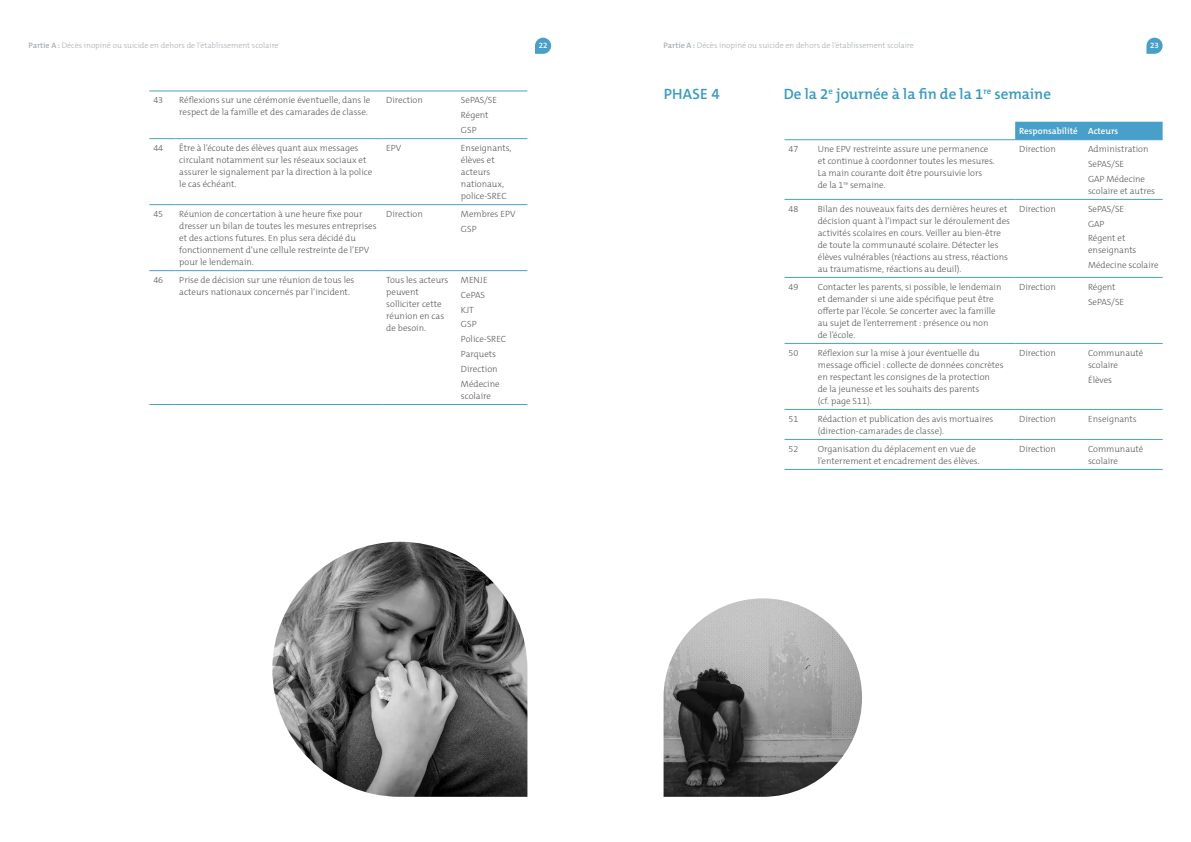
<style>
.page{position:relative;width:1191px;height:842px;background:#fff}
.page>*{position:absolute;margin:0;border:0;box-sizing:border-box;transform-origin:0 0}
.t1{font:600 15px "The Mix C5";color:#349ac5}
.t2{font:300 9px/12px "The Mix C5";color:#58585b}
.t3{font:600 9px "The Mix C5";color:#fff}
.t4{font:300 8px "The Mix C5";color:#a7aeb3}
.t5{font:600 8px "The Mix C5";color:#fff}
.s1{font-weight:600}
</style>
<div class="page">
<svg style="left:1146px;top:38px;width:16px;height:16px"></svg>
<svg style="left:535px;top:38px;width:16px;height:16px"></svg>
<svg style="left:149px;top:91px;width:26px;height:1px"></svg>
<hr style="left:175px;top:91px;width:207px;height:1px;background:#489fc9">
<hr style="left:382px;top:91px;width:75px;height:1px;background:#489fc9">
<hr style="left:457px;top:91px;width:70px;height:1px;background:#489fc9">
<svg style="left:149px;top:138px;width:26px;height:1px"></svg>
<hr style="left:175px;top:138px;width:207px;height:1px;background:#489fc9">
<hr style="left:382px;top:138px;width:75px;height:1px;background:#489fc9">
<hr style="left:457px;top:138px;width:70px;height:1px;background:#489fc9">
<svg style="left:149px;top:204px;width:26px;height:1px"></svg>
<hr style="left:175px;top:204px;width:207px;height:1px;background:#489fc9">
<hr style="left:382px;top:204px;width:75px;height:1px;background:#489fc9">
<hr style="left:457px;top:204px;width:70px;height:1px;background:#489fc9">
<svg style="left:149px;top:270px;width:26px;height:1px"></svg>
<hr style="left:175px;top:270px;width:207px;height:1px;background:#489fc9">
<hr style="left:382px;top:270px;width:75px;height:1px;background:#489fc9">
<hr style="left:457px;top:270px;width:70px;height:1px;background:#489fc9">
<svg style="left:149px;top:404px;width:26px;height:1px"></svg>
<hr style="left:175px;top:404px;width:207px;height:1px;background:#489fc9">
<hr style="left:382px;top:404px;width:75px;height:1px;background:#489fc9">
<hr style="left:457px;top:404px;width:70px;height:1px;background:#489fc9">
<div style="left:1015px;top:122px;width:147px;height:17px;background:#489fc9"></div>
<hr style="left:784px;top:199px;width:30px;height:1px;background:#489fc9">
<hr style="left:814px;top:199px;width:201px;height:1px;background:#489fc9">
<hr style="left:1015px;top:199px;width:69px;height:1px;background:#489fc9">
<hr style="left:1084px;top:199px;width:78px;height:1px;background:#489fc9">
<hr style="left:784px;top:277px;width:30px;height:1px;background:#489fc9">
<hr style="left:814px;top:277px;width:201px;height:1px;background:#489fc9">
<hr style="left:1015px;top:277px;width:69px;height:1px;background:#489fc9">
<hr style="left:1084px;top:277px;width:78px;height:1px;background:#489fc9">
<hr style="left:784px;top:343px;width:30px;height:1px;background:#489fc9">
<hr style="left:814px;top:343px;width:201px;height:1px;background:#489fc9">
<hr style="left:1015px;top:343px;width:69px;height:1px;background:#489fc9">
<hr style="left:1084px;top:343px;width:78px;height:1px;background:#489fc9">
<hr style="left:784px;top:409px;width:30px;height:1px;background:#489fc9">
<hr style="left:814px;top:409px;width:201px;height:1px;background:#489fc9">
<hr style="left:1015px;top:409px;width:69px;height:1px;background:#489fc9">
<hr style="left:1084px;top:409px;width:78px;height:1px;background:#489fc9">
<hr style="left:784px;top:439px;width:30px;height:1px;background:#489fc9">
<hr style="left:814px;top:439px;width:201px;height:1px;background:#489fc9">
<hr style="left:1015px;top:439px;width:69px;height:1px;background:#489fc9">
<hr style="left:1084px;top:439px;width:78px;height:1px;background:#489fc9">
<hr style="left:784px;top:469px;width:30px;height:1px;background:#489fc9">
<hr style="left:814px;top:469px;width:201px;height:1px;background:#489fc9">
<hr style="left:1015px;top:469px;width:69px;height:1px;background:#489fc9">
<hr style="left:1084px;top:469px;width:78px;height:1px;background:#489fc9">
<hr style="left:784px;top:139px;width:30px;height:1px;background:#489fc9">
<hr style="left:814px;top:139px;width:201px;height:1px;background:#489fc9">
<hr style="left:1015px;top:139px;width:69px;height:1px;background:#489fc9">
<hr style="left:1084px;top:139px;width:78px;height:1px;background:#489fc9">
<img style="left:663px;top:598px;width:199px;height:199px">
<img style="left:272px;top:542px;width:255px;height:255px">
<p class="t4" style="left:28px;top:41px;width:252px"><span class="s1">Partie A :</span> Décès inopiné ou suicide en dehors de l’établissement scolaire</p>
<p class="t4" style="left:663px;top:41px;width:252px"><span class="s1">Partie A :</span> Décès inopiné ou suicide en dehors de l’établissement scolaire</p>
<p class="t5" style="left:538px;top:41px;width:10px">22</p>
<p class="t5" style="left:1150px;top:41px;width:10px">23</p>
<p class="t2" style="left:153px;top:94px;width:11px">43</p>
<p class="t2" style="left:179px;top:94px;width:192px">Réflexions sur une cérémonie éventuelle, dans le respect de la famille et des camarades de classe.</p>
<p class="t2" style="left:386px;top:94px;width:38px">Direction</p>
<p class="t2" style="left:461px;top:93px;width:38px;line-height:14.8px">SePAS/SE<br>Régent<br>GSP</p>
<p class="t2" style="left:153px;top:142px;width:11px">44</p>
<p class="t2" style="left:179px;top:142px;width:194px">Être à l’écoute des élèves quant aux messages circulant notamment sur les réseaux sociaux et assurer le signalement par la direction à la police le cas échéant.</p>
<p class="t2" style="left:386px;top:142px;width:17px">EPV</p>
<p class="t2" style="left:461px;top:142px;width:52px">Enseignants, élèves et acteurs nationaux, police-SREC</p>
<p class="t2" style="left:153px;top:208px;width:11px">45</p>
<p class="t2" style="left:179px;top:208px;width:199px">Réunion de concertation à une heure fixe pour dresser un bilan de toutes les mesures entreprises et des actions futures. En plus sera décidé du fonctionnement d’une cellule restreinte de l’EPV pour le lendemain.</p>
<p class="t2" style="left:386px;top:208px;width:38px">Direction</p>
<p class="t2" style="left:461px;top:207px;width:56px;line-height:14.8px">Membres EPV<br>GSP</p>
<p class="t2" style="left:153px;top:274px;width:11px">46</p>
<p class="t2" style="left:179px;top:274px;width:177px">Prise de décision sur une réunion de tous les acteurs nationaux concernés par l’incident.</p>
<p class="t2" style="left:386px;top:274px;width:64px">Tous les acteurs peuvent solliciter cette réunion en cas de besoin.</p>
<p class="t2" style="left:461px;top:273px;width:47px;line-height:14.8px">MENJE<br>CePAS<br>KJT<br>GSP<br>Police-SREC<br>Parquets<br>Direction<br>Médecine</p>
<p class="t2" style="left:461px;top:390px;width:32px">scolaire</p>
<h1 class="t1" style="left:663px;top:85px;width:57px">PHASE 4</h1>
<h1 class="t1" style="left:783px;top:85px;width:269px">De la 2<sup>e</sup> journée à la fin de la 1<sup>re</sup> semaine</h1>
<p class="t3" style="left:1019px;top:125px;width:101px">Responsabilité Acteurs</p>
<p class="t2" style="left:788px;top:143px;width:11px">47</p>
<p class="t2" style="left:818px;top:143px;width:178px">Une EPV restreinte assure une permanence et continue à coordonner toutes les mesures.<br>La main courante doit être poursuivie lors<br>de la 1<sup>re</sup> semaine.</p>
<p class="t2" style="left:1019px;top:143px;width:38px">Direction</p>
<p class="t2" style="left:1088px;top:142px;width:62px;line-height:14.8px">Administration<br>SePAS/SE<br>GAP Médecine</p>
<p class="t2" style="left:1088px;top:185px;width:69px">scolaire et autres</p>
<p class="t2" style="left:788px;top:203px;width:11px">48</p>
<p class="t2" style="left:818px;top:203px;width:194px">Bilan des nouveaux faits des dernières heures et décision quant à l’impact sur le déroulement des activités scolaires en cours. Veiller au bien-être de toute la communauté scolaire. Détecter les élèves vulnérables (réactions au stress, réactions au traumatisme, réactions au deuil).</p>
<p class="t2" style="left:1019px;top:203px;width:38px">Direction</p>
<p class="t2" style="left:1088px;top:201px;width:39px;line-height:14.8px">SePAS/SE<br>GAP<br>Régent et</p>
<p class="t2" style="left:1088px;top:243px;width:72px;line-height:14.8px">enseignants<br>Médecine scolaire</p>
<p class="t2" style="left:788px;top:281px;width:11px">49</p>
<p class="t2" style="left:818px;top:281px;width:185px">Contacter les parents, si possible, le lendemain et demander si une aide spécifique peut être offerte par l’école. Se concerter avec la famille au sujet de l’enterrement : présence ou non<br>de l’école.</p>
<p class="t2" style="left:1019px;top:281px;width:38px">Direction</p>
<p class="t2" style="left:1088px;top:279px;width:38px;line-height:14.8px">Régent<br>SePAS/SE</p>
<p class="t2" style="left:788px;top:347px;width:11px">50</p>
<p class="t2" style="left:818px;top:347px;width:187px">Réflexion sur la mise à jour éventuelle du message officiel : collecte de données concrètes en respectant les consignes de la protection<br>de la jeunesse et les souhaits des parents<br>(cf. page S11).</p>
<p class="t2" style="left:1019px;top:347px;width:38px">Direction</p>
<p class="t2" style="left:1088px;top:347px;width:57px">Communauté scolaire</p>
<p class="t2" style="left:1088px;top:374px;width:25px">Élèves</p>
<p class="t2" style="left:788px;top:413px;width:11px">51</p>
<p class="t2" style="left:818px;top:413px;width:177px">Rédaction et publication des avis mortuaires (direction-camarades de classe).</p>
<p class="t2" style="left:1019px;top:413px;width:38px">Direction</p>
<p class="t2" style="left:1088px;top:413px;width:50px">Enseignants</p>
<p class="t2" style="left:788px;top:443px;width:11px">52</p>
<p class="t2" style="left:818px;top:443px;width:163px">Organisation du déplacement en vue de l’enterrement et encadrement des élèves.</p>
<p class="t2" style="left:1019px;top:443px;width:38px">Direction</p>
<p class="t2" style="left:1088px;top:443px;width:57px">Communauté scolaire</p>
</div>
